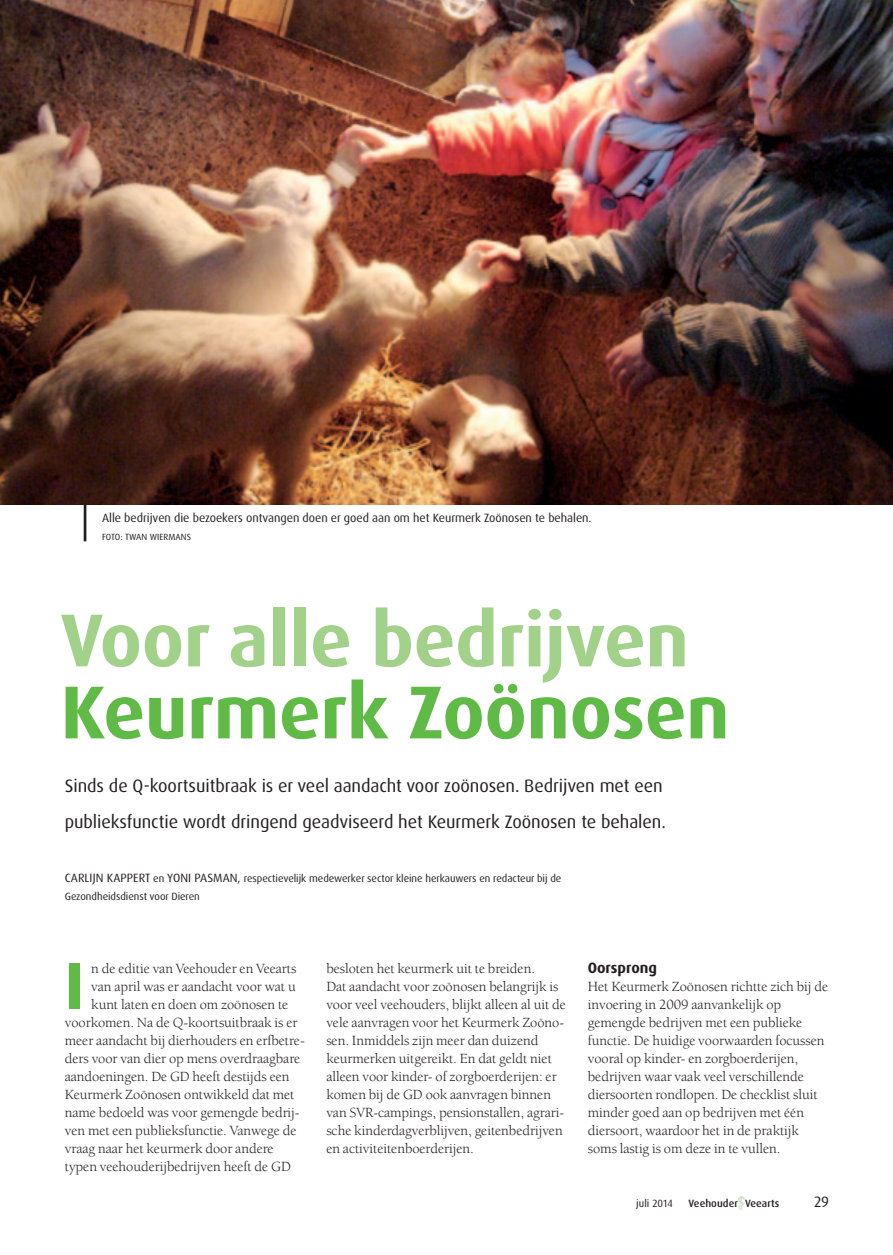
<style>
.page{position:relative;width:893px;height:1255px;background:#fff}
.page>*{position:absolute;margin:0;border:0;box-sizing:border-box;transform-origin:0 0}
.t1{font:700 75px "Dax OT";letter-spacing:-.005em;color:#a2d18a}
.t2{font:700 75px "Dax OT";letter-spacing:-.005em;color:#60bb46}
.t3{font:700 66.75px "Dax OT";color:#60bb46}
.t4{font:18px/36px "Dax OT";letter-spacing:-.005em;color:#231f20}
.t5{font:700 15px "Dax OT";letter-spacing:-.005em;color:#231f20}
.t6{font:15px "Dax OT";color:#231f20}
.t7{font:14.4px/18px "Berkeley Std";letter-spacing:-.005em;color:#231f20}
.t8{font:12px "Dax OT";letter-spacing:-.005em;color:#231f20}
.t9{font:10.5px/18px "Dax OT";letter-spacing:-.005em;color:#231f20}
.t10{font:500 10.5px "Dax OT";letter-spacing:.005em;color:#231f20}
.t11{font:9px "Dax OT";letter-spacing:.05em;color:#231f20}
.s1{font-size:12px}
</style>
<div class="page">
<svg style="left:738px;top:1196px;width:7px;height:14px"></svg>
<img style="left:0;top:0;width:893px;height:504px">
<hr style="left:84px;top:504px;width:2px;height:37px;background:#231f20">
<p class="t8" style="left:102px;top:510px;width:491px">Alle bedrijven die bezoekers ontvangen doen er goed aan om het Keurmerk Zoönosen te behalen.</p>
<p class="t11" style="left:102px;top:531px;width:91px">Foto: Twan Wiermans</p>
<h1 class="t1" style="left:61px;top:592px;width:630px">Voor alle bedrijven</h1>
<h1 class="t2" style="left:61px;top:664px;width:670px">Keurmerk Zoönosen</h1>
<p class="t4" style="left:65px;top:768px;width:603px">Sinds de Q-koortsuitbraak is er veel aandacht voor zoönosen. Bedrijven met een publieksfunctie wordt dringend geadviseerd het Keurmerk Zoönosen te behalen.</p>
<p class="t9" style="left:65px;top:869px;width:498px"><span class="s1">Carlijn Kappert</span> en <span class="s1">yoni pasman,</span> respectievelijk medewerker sector kleine herkauwers en redacteur bij de<br>Gezondheidsdienst voor Dieren</p>
<h2 class="t3" style="left:65px;top:942px;width:21px">I</h2>
<p class="t7" style="left:91px;top:959px;width:207px">n de editie van Veehouder en Veearts</p>
<p class="t7" style="left:91px;top:977px;width:206px">van april was er aandacht voor wat u</p>
<p class="t7" style="left:91px;top:995px;width:199px">kunt laten en doen om zoönosen te</p>
<p class="t7" style="left:65px;top:1013px;width:234px">voorkomen. Na de Q-koortsuitbraak is er</p>
<p class="t7" style="left:65px;top:1031px;width:241px">meer aandacht bij dierhouders en erfbetre-</p>
<p class="t7" style="left:65px;top:1049px;width:237px">ders voor van dier op mens overdraagbare</p>
<p class="t7" style="left:65px;top:1067px;width:226px">aandoeningen. De GD heeft destijds een</p>
<p class="t7" style="left:65px;top:1085px;width:231px">Keurmerk Zoönosen ontwikkeld dat met</p>
<p class="t7" style="left:65px;top:1103px;width:236px">name bedoeld was voor gemengde bedrij-</p>
<p class="t7" style="left:65px;top:1121px;width:233px">ven met een publieksfunctie. Vanwege de</p>
<p class="t7" style="left:65px;top:1139px;width:210px">vraag naar het keurmerk door andere</p>
<p class="t7" style="left:65px;top:1157px;width:228px">typen veehouderijbedrijven heeft de GD</p>
<p class="t7" style="left:326px;top:959px;width:241px">besloten het keurmerk uit te breiden.<br>Dat aandacht voor zoönosen belangrijk is voor veel veehouders, blijkt alleen al uit de vele aanvragen voor het Keurmerk Zoöno&shy;sen. Inmiddels zijn meer dan duizend keurmerken uitgereikt. En dat geldt niet alleen voor kinder- of zorgboerderijen: er komen bij de GD ook aanvragen binnen van SVR-campings, pensionstallen, agrari&shy;sche kinderdagverblijven, geitenbedrijven en activiteitenboerderijen.</p>
<p class="t5" style="left:588px;top:957px;width:71px">Oorsprong</p>
<p class="t7" style="left:588px;top:977px;width:242px">Het Keurmerk Zoönosen richtte zich bij de invoering in 2009 aanvankelijk op gemengde bedrijven met een publieke functie. De huidige voorwaarden focussen vooral op kinder- en zorgboerderijen, bedrijven waar vaak veel verschillende diersoorten rondlopen. De checklist sluit minder goed aan op bedrijven met één diersoort, waardoor het in de praktijk soms lastig is om deze in te vullen.</p>
<p class="t9" style="left:636px;top:1193px;width:38px">juli 2014</p>
<p class="t10" style="left:688px;top:1196px;width:92px">Veehouder Veearts</p>
<p class="t6" style="left:814px;top:1191px;width:17px">29</p>
</div>
